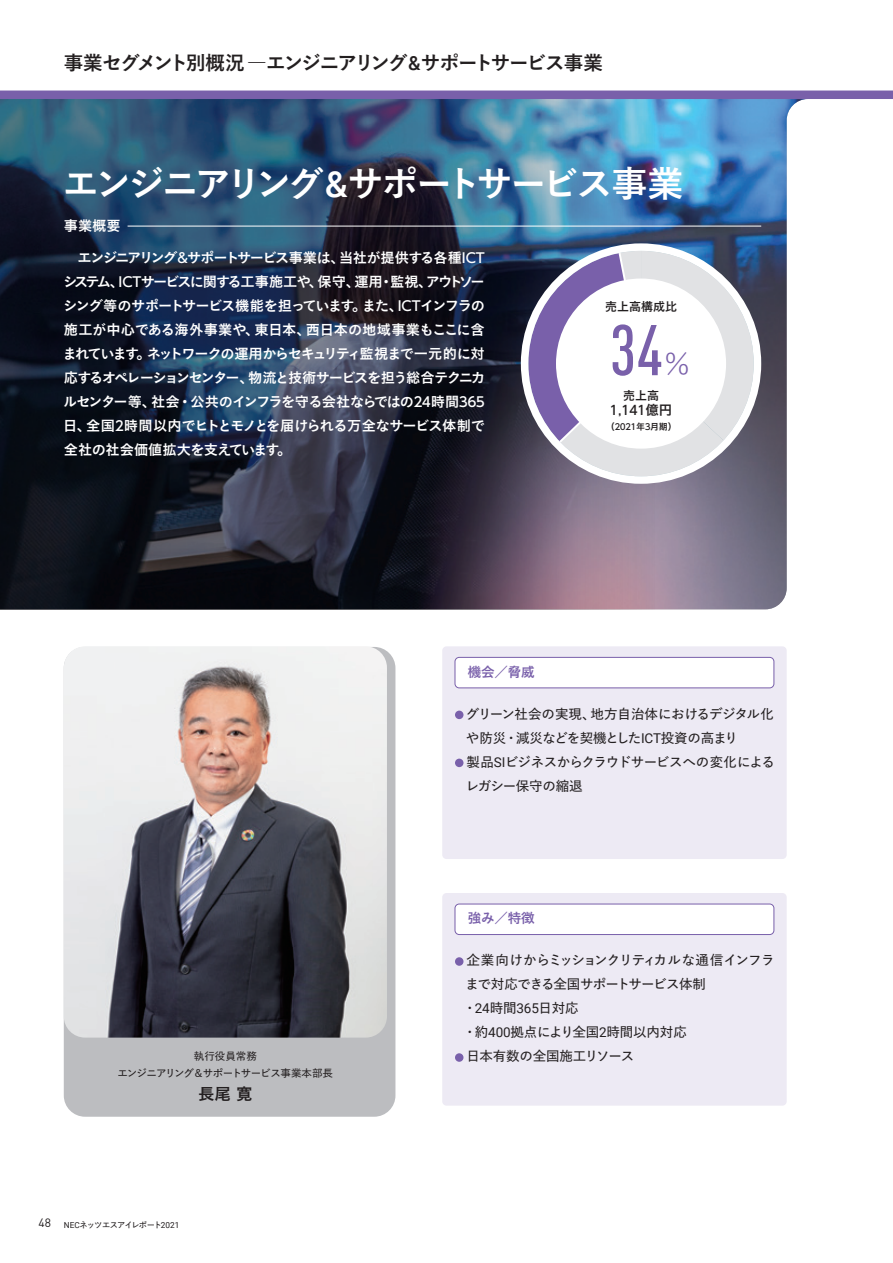
<style>
.page{position:relative;width:893px;height:1263px;background:#fff}
.page>*{position:absolute;margin:0;border:0;box-sizing:border-box;transform-origin:0 0}
._03-本文{font:500 condensed 70.5px "DIN Pro";color:#7960aa}
._190716-ページタイトル{font:700 36px "Yu Go Pr 6 N";letter-spacing:-.09em;color:#fff}
._03-本文-2{font:30px "Yu Go Pr 6 N";color:#7960aa}
._190716-ページタイトル-2{font:700 19.5px "Yu Go Pr 6 N";letter-spacing:-.085em;color:#231f20}
.NE_人名{font:16.5px "Koburina Go Std N W6";color:#231f20}
._03-本文-3{font:14.25px/24px "Koburina Go Std N W6";letter-spacing:-.04em;color:#fff;text-align:justify}
.事業別{font:600 13.5px/24px "Yu Go Pr 6 N";letter-spacing:-.03em;color:#231f20}
.事業別-2{font:600 13.5px/24px "Yu Go Pr 6 N";letter-spacing:-.055em;color:#231f20}
.事業別-3{font:600 13.5px "Yu Go Pr 6 N";letter-spacing:-.01em;color:#231f20}
.事業別_見出し_a{font:700 13.5px "Yu Go Pr 6 N";letter-spacing:-.01em;color:#7960aa}
._03-本文-4{font:500 12.9px "MO Clear Tone SG";color:#231f20}
.NE_グラフタイトル{font:700 12px "Yu Go Pr 6 N";color:#231f20}
._03-本文-5{font:700 12px "Yu Go Pr 6 N";color:#231f20}
.NE_肩書き{font:600 10.5px/16.5px "Yu Go Pr 6 N";letter-spacing:-.045em;color:#231f20;text-align:center}
._03-本文-6{font:9px "Koburina Go Std N W6";color:#231f20}
.t1{font:600 8.25px "Yu Go Pr 6 N";letter-spacing:-.1em;color:#231f20}
.s1{font-family:"Roboto";font-weight:500}
.s2{font-family:"MO Clear Tone SG";font-weight:500;font-size:13.5px}
.s3{font-family:"Koburina Go Std N W6";font-weight:400;font-size:13.5px}
.s4{font-family:"MO Clear Tone SG";font-weight:500;font-size:8.55px}
.s5{font-family:"DIN Pro";font-weight:400;font-size:12px}
.s6{font-family:"Roboto";font-weight:400}
</style>
<div class="page">
<div style="left:64px;top:647px;width:331px;height:470px;background:#bcbdc0;border-radius:21px"></div>
<img style="left:64px;top:646px;width:323px;height:391px">
<img style="left:655px;top:99px;width:152px;height:510px">
<img style="left:0;top:99px;width:655px;height:510px">
<div style="left:0;top:91px;width:893px;height:8px;background:#7960aa"></div>
<hr style="left:128px;top:226px;width:633px;height:1px;background:#fff">
<svg style="left:528px;top:251px;width:226px;height:225px;background:#a6a3ba"></svg>
<div style="left:521px;top:243px;width:240px;height:241px;border:8px solid #fff;border-radius:50%"></div>
<div style="left:556px;top:279px;width:170px;height:170px;background:#fff;border-radius:50%"></div>
<div style="left:442px;top:893px;width:345px;height:213px;background:#edeaf4;border-radius:4px"></div>
<div style="left:455px;top:904px;width:319px;height:30px;background:#fff;border-radius:4px"></div>
<div style="left:455px;top:904px;width:319px;height:31px;border:1px solid #7960aa;border-radius:4px"></div>
<div style="left:455px;top:957px;width:8px;height:9px;background:#7960aa;border-radius:50%"></div>
<div style="left:455px;top:1053px;width:8px;height:9px;background:#7960aa;border-radius:50%"></div>
<div style="left:442px;top:646px;width:345px;height:213px;background:#edeaf4;border-radius:4px"></div>
<div style="left:455px;top:657px;width:319px;height:31px;background:#fff;border-radius:4px"></div>
<div style="left:455px;top:657px;width:319px;height:31px;border:1px solid #7960aa;border-radius:4px"></div>
<div style="left:455px;top:711px;width:8px;height:8px;background:#7960aa;border-radius:50%"></div>
<div style="left:455px;top:759px;width:8px;height:8px;background:#7960aa;border-radius:50%"></div>
<p class="_190716-ページタイトル-2" style="left:64px;top:52px;width:541px">事業セグメント別概況 ―エンジニアリング<span class="s1">&amp;</span>サポートサービス事業</p>
<p class="_190716-ページタイトル" style="left:63px;top:164px;width:622px">エンジニアリング<span class="s1">&amp;</span>サポートサービス事業</p>
<p class="_03-本文-3" style="left:64px;top:214px;width:58px">事業概要</p>
<p class="_03-本文-3" style="left:63px;top:246px;width:424px;text-indent:15px">エンジニアリング<span class="s2">&amp;</span>サポートサービス事業は、当社が提供する各種<span class="s2">ICT</span>システム、<span class="s2">ICT</span>サービスに関する工事施工や、保守、運用・監視、アウトソーシング等のサポートサービス機能を担っています。また、<span class="s2">ICT</span>インフラの施工が中心である海外事業や、東日本、西日本の地域事業もここに含まれています。ネットワークの運用からセキュリティ監視まで一元的に対応するオペレーションセンター、物流と技術サービスを担う総合テクニカルセンター等、社会・公共のインフラを守る会社ならではの<span class="s2">24</span>時間<span class="s2">365</span>日、全国<span class="s2">2</span>時間以内でヒトとモノとを届けられる万全なサービス体制で全社の社会価値拡大を支えています。</p>
<p class="NE_グラフタイトル" style="left:605px;top:300px;width:73px">売上高構成比</p>
<p class="_03-本文" style="left:609px;top:298px;width:55px">34</p>
<p class="_03-本文-2" style="left:662px;top:336px;width:31px">％</p>
<p class="_03-本文-5" style="left:623px;top:388px;width:37px">売上高</p>
<p class="_03-本文-4" style="left:610px;top:401px;width:64px">1,141<span class="s3">億円</span></p>
<p class="_03-本文-6" style="left:606px;top:419px;width:72px">（<span class="s4">2021</span>年<span class="s4">3</span>月期）</p>
<p class="NE_肩書き" style="left:117px;top:1047px;width:217px">執行役員常務<br>エンジニアリング＆サポートサービス事業本部長</p>
<p class="NE_人名" style="left:198px;top:1081px;width:56px">長尾寛</p>
<p class="t1" style="left:38px;top:1217px;width:143px"><span class="s5">48</span> <span class="s6">NEC</span>ネッツエスアイレポート<span class="s6">2021</span></p>
<p class="事業別_見出し_a" style="left:468px;top:664px;width:68px">機会／脅威</p>
<p class="事業別" style="left:466px;top:700px;width:310px">グリーン社会の実現、地方自治体におけるデジタル化や防災・減災などを契機とした<span class="s6">ICT</span>投資の高まり</p>
<p class="事業別" style="left:466px;top:748px;width:310px">製品<span class="s6">SI</span>ビジネスからクラウドサービスへの変化によるレガシー保守の縮退</p>
<p class="事業別_見出し_a" style="left:468px;top:911px;width:68px">強み／特徴</p>
<p class="事業別-2" style="left:466px;top:947px;width:310px">企業向けからミッションクリティカルな通信インフラまで対応できる全国サポートサービス体制</p>
<p class="事業別" style="left:463px;top:995px;width:117px">・<span class="s6">24</span>時間<span class="s6">365</span>日対応</p>
<p class="事業別-3" style="left:463px;top:1020px;width:225px">・約<span class="s6">400</span>拠点により全国<span class="s6">2</span>時間以内対応</p>
<p class="事業別" style="left:466px;top:1043px;width:169px">日本有数の全国施工リソース</p>
</div>
